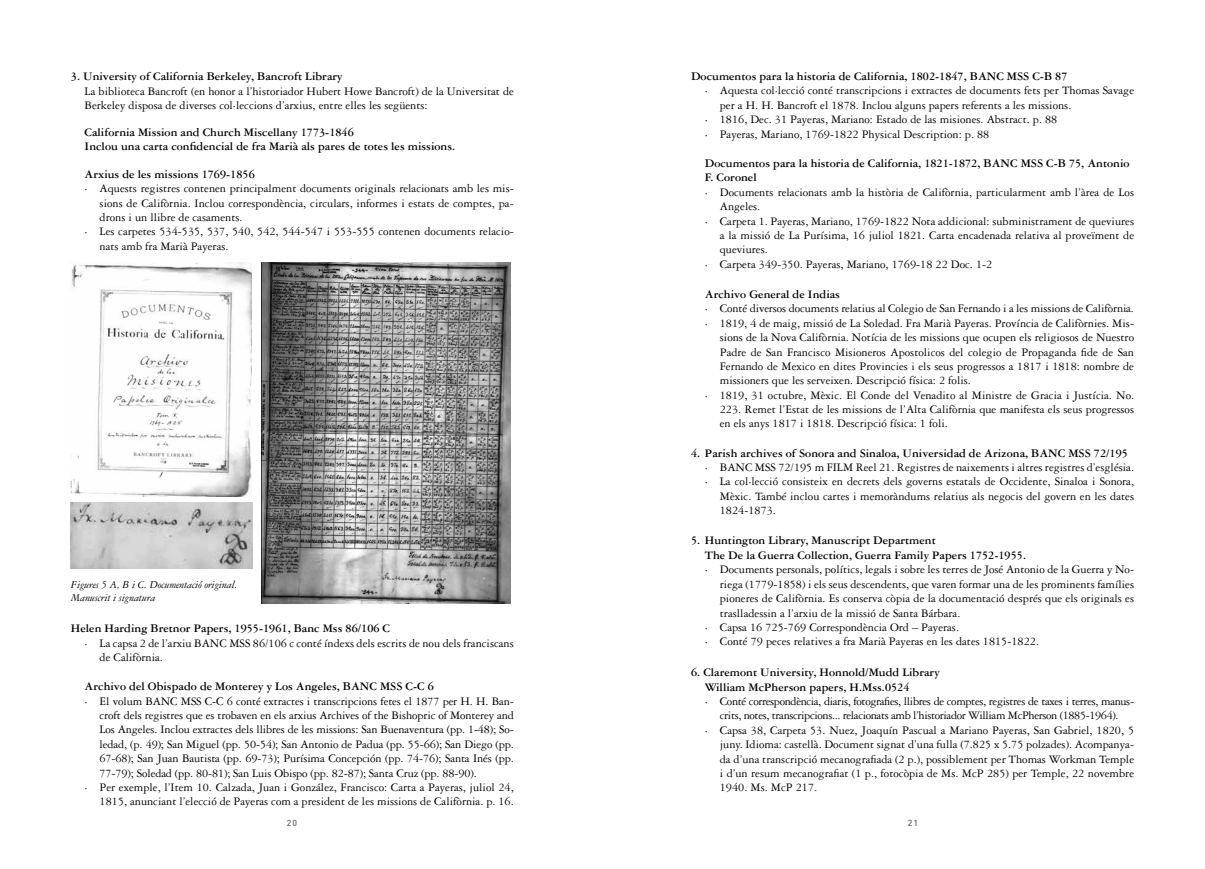
<style>
.page{position:relative;width:1205px;height:869px;background:#fff}
.page>*{position:absolute;margin:0;border:0;box-sizing:border-box;transform-origin:0 0}
.t1{font:12.25px/14.4px "Garamond Three";color:#000}
.t2{font:700 12.25px/14.8px "Garamond Three";color:#000}
.t3{font:12.25px "Garamond Three";letter-spacing:-.03em;color:#000}
.t4{font:italic 11.25px/13.5px "Garamond Three";letter-spacing:-.01em;color:#000}
.t5{font:500 8.75px "DIN";color:#646567}
</style>
<div class="page">
<img style="left:71px;top:262px;width:181px;height:234px">
<img style="left:261px;top:262px;width:249px;height:341px">
<img style="left:71px;top:502px;width:181px;height:66px">
<p class="t2" style="left:71px;top:69px;width:273px">3. University of California Berkeley, Bancroft Library</p>
<p class="t1" style="left:85px;top:84px;width:431px">La biblioteca Bancroft (en honor a l’historiador Hubert Howe Bancroft) de la Universitat de<br>Berkeley disposa de diverses col·leccions d’arxius, entre elles les següents:</p>
<p class="t2" style="left:85px;top:124px;width:372px">California Mission and Church Miscellany 1773-1846<br>Inclou una carta confidencial de fra Marià als pares de totes les missions.</p>
<p class="t2" style="left:85px;top:167px;width:172px">Arxius de les missions 1769-1856</p>
<p class="t1" style="left:85px;top:181px;width:431px">· Aquests registres contenen principalment documents originals relacionats amb les mis-</p>
<p class="t1" style="left:100px;top:196px;width:416px">sions de Califòrnia. Inclou correspondència, circulars, informes i estats de comptes, pa-</p>
<p class="t1" style="left:100px;top:210px;width:144px">drons i un llibre de casaments.</p>
<p class="t1" style="left:85px;top:224px;width:431px">· Les carpetes 534-535, 537, 540, 542, 544-547 i 553-555 contenen documents relacio-</p>
<p class="t1" style="left:100px;top:239px;width:130px">nats amb fra Marià Payeras.</p>
<p class="t4" style="left:71px;top:577px;width:168px">Figures 5 A, B i C. Documentació original.<br>Manuscrit i signatura</p>
<p class="t2" style="left:71px;top:621px;width:321px">Helen Harding Bretnor Papers, 1955-1961, Banc Mss 86/106 C</p>
<p class="t1" style="left:100px;top:635px;width:416px;text-indent:-15px">· La capsa 2 de l’arxiu BANC MSS 86/106 c conté índexs dels escrits de nou dels franciscans de Califòrnia.</p>
<p class="t2" style="left:85px;top:679px;width:351px">Archivo del Obispado de Monterey y Los Angeles, BANC MSS C-C 6</p>
<p class="t1" style="left:85px;top:693px;width:431px">· El volum BANC MSS C-C 6 conté extractes i transcripcions fetes el 1877 per H. H. Ban-</p>
<p class="t1" style="left:100px;top:708px;width:416px">croft dels registres que es trobaven en els arxius Archives of the Bishopric of Monterey and</p>
<p class="t1" style="left:100px;top:722px;width:416px">Los Angeles. Inclou extractes dels llibres de les missions: San Buenaventura (pp. 1-48); So-</p>
<p class="t1" style="left:100px;top:736px;width:416px">ledad, (p. 49); San Miguel (pp. 50-54); San Antonio de Padua (pp. 55-66); San Diego (pp.</p>
<p class="t1" style="left:100px;top:751px;width:416px">67-68); San Juan Bautista (pp. 69-73); Purísima Concepción (pp. 74-76); Santa Inés (pp.</p>
<p class="t1" style="left:100px;top:765px;width:379px">77-79); Soledad (pp. 80-81); San Luis Obispo (pp. 82-87); Santa Cruz (pp. 88-90).</p>
<p class="t1" style="left:85px;top:779px;width:431px">· Per exemple, l’Item 10. Calzada, Juan i González, Francisco: Carta a Payeras, juliol 24,</p>
<p class="t1" style="left:100px;top:794px;width:416px">1815, anunciant l’elecció de Payeras com a president de les missions de Califòrnia. p. 16.</p>
<p class="t2" style="left:691px;top:69px;width:378px">Documentos para la historia de California, 1802-1847, BANC MSS C-B 87</p>
<p class="t1" style="left:705px;top:84px;width:431px">· Aquesta col·lecció conté transcripcions i extractes de documents fets per Thomas Savage</p>
<p class="t1" style="left:720px;top:98px;width:353px">per a H. H. Bancroft el 1878. Inclou alguns papers referents a les missions.</p>
<p class="t1" style="left:705px;top:112px;width:354px">· 1816, Dec. 31 Payeras, Mariano: Estado de las misiones. Abstract. p. 88</p>
<p class="t1" style="left:705px;top:127px;width:286px">· Payeras, Mariano, 1769-1822 Physical Description: p. 88</p>
<p class="t2" style="left:705px;top:155px;width:426px">Documentos para la historia de California, 1821-1872, BANC MSS C-B 75, Antonio<br>F. Coronel</p>
<p class="t1" style="left:705px;top:185px;width:431px">· Documents relacionats amb la història de Califòrnia, particularment amb l’àrea de Los</p>
<p class="t1" style="left:720px;top:199px;width:42px">Angeles.</p>
<p class="t1" style="left:705px;top:214px;width:431px">· Carpeta 1. Payeras, Mariano, 1769-1822 Nota addicional: subministrament de queviures</p>
<p class="t1" style="left:720px;top:228px;width:416px">a la missió de La Purísima, 16 juliol 1821. Carta encadenada relativa al proveïment de</p>
<p class="t1" style="left:720px;top:242px;width:49px">queviures.</p>
<p class="t1" style="left:705px;top:257px;width:289px">· Carpeta 349-350. Payeras, Mariano, 1769-18 22 Doc. 1-2</p>
<p class="t2" style="left:705px;top:287px;width:137px">Archivo General de Indias</p>
<p class="t1" style="left:705px;top:301px;width:431px">· Conté diversos documents relatius al Colegio de San Fernando i a les missions de Califòrnia.</p>
<p class="t1" style="left:705px;top:316px;width:431px">· 1819, 4 de maig, missió de La Soledad. Fra Marià Payeras. Província de Califòrnies. Mis-</p>
<p class="t1" style="left:720px;top:330px;width:416px">sions de la Nova Califòrnia. Notícia de les missions que ocupen els religiosos de Nuestro</p>
<p class="t1" style="left:720px;top:344px;width:416px">Padre de San Francisco Misioneros Apostolicos del colegio de Propaganda fide de San</p>
<p class="t1" style="left:720px;top:359px;width:416px">Fernando de Mexico en dites Provincies i els seus progressos a 1817 i 1818: nombre de</p>
<p class="t1" style="left:720px;top:373px;width:253px">missioners que les serveixen. Descripció física: 2 folis.</p>
<p class="t1" style="left:705px;top:387px;width:431px">· 1819, 31 octubre, Mèxic. El Conde del Venadito al Ministre de Gracia i Justícia. No.</p>
<p class="t1" style="left:720px;top:402px;width:416px">223. Remet l’Estat de les missions de l’Alta Califòrnia que manifesta els seus progressos</p>
<p class="t1" style="left:720px;top:416px;width:229px">en els anys 1817 i 1818. Descripció física: 1 foli.</p>
<p class="t2" style="left:691px;top:445px;width:438px">4. Parish archives of Sonora and Sinaloa, Universidad de Arizona, BANC MSS 72/195</p>
<p class="t1" style="left:705px;top:460px;width:431px">· BANC MSS 72/195 m FILM Reel 21. Registres de naixements i altres registres d’església.</p>
<p class="t1" style="left:705px;top:474px;width:431px">· La col·lecció consisteix en decrets dels governs estatals de Occidente, Sinaloa i Sonora,</p>
<p class="t1" style="left:720px;top:488px;width:416px">Mèxic. També inclou cartes i memoràndums relatius als negocis del govern en les dates</p>
<p class="t1" style="left:720px;top:503px;width:58px">1824-1873.</p>
<p class="t2" style="left:705px;top:533px;width:323px;text-indent:-14px">5. Huntington Library, Manuscript Department<br>The De la Guerra Collection, Guerra Family Papers 1752-1955.</p>
<p class="t1" style="left:705px;top:562px;width:431px">· Documents personals, polítics, legals i sobre les terres de José Antonio de la Guerra y No-</p>
<p class="t1" style="left:720px;top:576px;width:416px">riega (1779-1858) i els seus descendents, que varen formar una de les prominents famílies</p>
<p class="t1" style="left:720px;top:591px;width:416px">pioneres de Califòrnia. Es conserva còpia de la documentació després que els originals es</p>
<p class="t1" style="left:720px;top:605px;width:242px">traslladessin a l’arxiu de la missió de Santa Bárbara.</p>
<p class="t1" style="left:705px;top:620px;width:256px">· Capsa 16 725-769 Correspondència Ord – Payeras.</p>
<p class="t1" style="left:705px;top:634px;width:336px">· Conté 79 peces relatives a fra Marià Payeras en les dates 1815-1822.</p>
<p class="t2" style="left:705px;top:664px;width:236px;text-indent:-14px">6. Claremont University, Honnold/Mudd Library<br>William McPherson papers, H.Mss.0524</p>
<p class="t3" style="left:705px;top:694px;width:431px">· Conté correspondència, diaris, fotografies, llibres de comptes, registres de taxes i terres, manus-</p>
<p class="t3" style="left:720px;top:708px;width:400px">crits, notes, transcripcions... relacionats amb l’historiador William McPherson (1885-1964).</p>
<p class="t1" style="left:705px;top:722px;width:431px">· Capsa 38, Carpeta 53. Nuez, Joaquín Pascual a Mariano Payeras, San Gabriel, 1820, 5</p>
<p class="t1" style="left:720px;top:737px;width:416px">juny. Idioma: castellà. Document signat d’una fulla (7.825 x 5.75 polzades). Acompanya-</p>
<p class="t1" style="left:720px;top:751px;width:416px">da d’una transcripció mecanografiada (2 p.), possiblement per Thomas Workman Temple</p>
<p class="t1" style="left:720px;top:765px;width:416px">i d’un resum mecanografiat (1 p., fotocòpia de Ms. McP 285) per Temple, 22 novembre</p>
<p class="t1" style="left:720px;top:780px;width:99px">1940. Ms. McP 217.</p>
<p class="t5" style="left:287px;top:816px;width:12px">20</p>
<p class="t5" style="left:908px;top:816px;width:12px">21</p>
</div>
